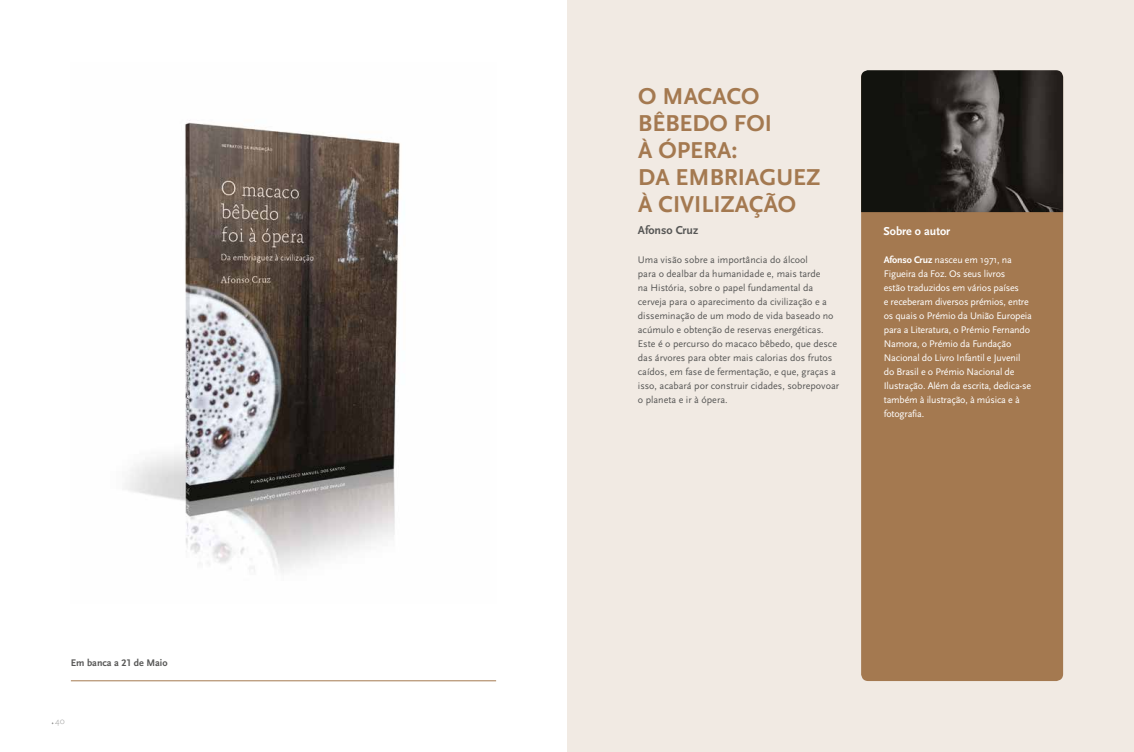
<style>
.page{position:relative;width:1134px;height:752px;background:#fff}
.page>*{position:absolute;margin:0;border:0;box-sizing:border-box;transform-origin:0 0}
.t1{font:24px/27px "Scala Sans Bold LF";color:#a47950}
.t2{font:12px "Scala Sans Bold LF";color:#fff}
.t3{font:12px "Scala Sans Bold LF";color:#575756}
.t4{font:10px/14px "Scala Sans";color:#575756}
.t5{font:10px/14px "Scala Sans";letter-spacing:-.02em;color:#fff}
.t6{font:10px "Scala Sans Bold LF";color:#575756}
.t7{font:300 9px "Scala Sans";color:#9d9d9c}
.s1{font-family:"Scala Sans Bold LF"}
</style>
<div class="page">
<img style="left:125px;top:120px;width:275px;height:453px">
<div style="left:567px;top:0;width:567px;height:751px;background:#f1eae3"></div>
<div style="left:861px;top:71px;width:202px;height:609px;background:#a47950;border-radius:7px"></div>
<img style="left:861px;top:70px;width:202px;height:142px">
<hr style="left:71px;top:680px;width:425px;height:1px;background:#a47950">
<p class="t6" style="left:71px;top:657px;width:98px">Em banca a 21 de Maio</p>
<p class="t7" style="left:55px;top:716px;width:11px">40</p>
<h1 class="t1" style="left:638px;top:83px;width:184px">O MACACO<br>BÊBEDO FOI<br>À ÓPERA:<br>DA EMBRIAGUEZ<br>À CIVILIZAÇÃO</h1>
<p class="t3" style="left:638px;top:224px;width:62px">Afonso Cruz</p>
<p class="t2" style="left:883px;top:224px;width:68px">Sobre o autor</p>
<p class="t4" style="left:638px;top:253px;width:203px">Uma visão sobre a importância do álcool<br>para o dealbar da humanidade e, mais tarde<br>na História, sobre o papel fundamental da cerveja para o aparecimento da civilização e a disseminação de um modo de vida baseado no acúmulo e obtenção de reservas energéticas.<br>Este é o percurso do macaco bêbedo, que desce das árvores para obter mais calorias dos frutos caídos, em fase de fermentação, e que, graças a isso, acabará por construir cidades, sobrepovoar o planeta e ir à ópera.</p>
<p class="t5" style="left:884px;top:253px;width:150px"><span class="s1">Afonso Cruz</span> nasceu em 1971, na<br>Figueira da Foz. Os seus livros<br>estão traduzidos em vários países<br>e receberam diversos prémios, entre os quais o Prémio da União Europeia para a Literatura, o Prémio Fernando<br>Namora, o Prémio da Fundação<br>Nacional do Livro Infantil e Juvenil do Brasil e o Prémio Nacional de<br>Ilustração. Além da escrita, dedica-se também à ilustração, à música e à fotografia.</p>
</div>
